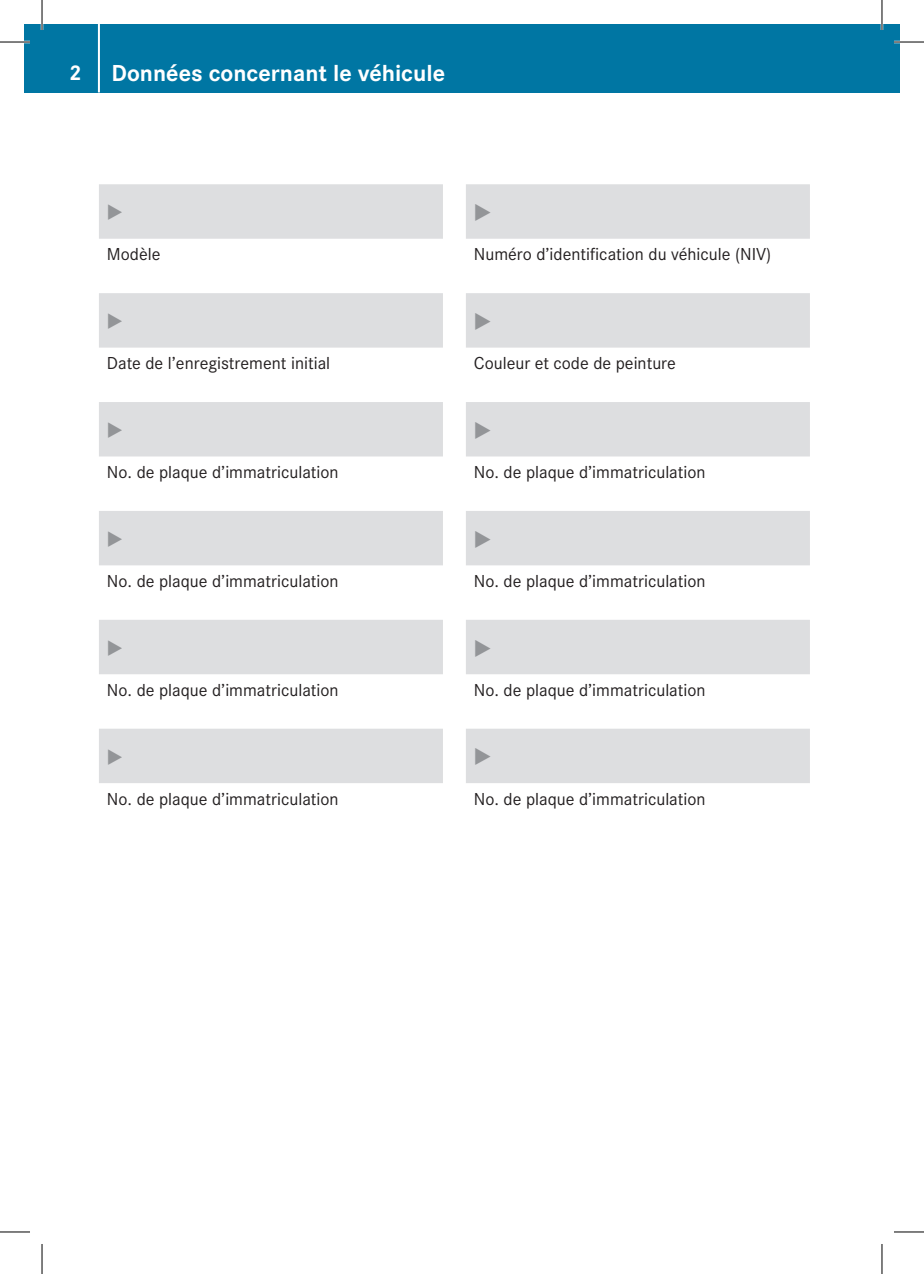
<style>
.page{position:relative;width:924px;height:1274px;background:#fff}
.page>*{position:absolute;margin:0;border:0;box-sizing:border-box;transform-origin:0 0}
.t1{font:700 24px "Corporate S";color:#fff}
.t2{font:22px "European Pi Three";color:#939598}
.t3{font:700 22px "Corporate S";color:#fff}
.t4{font:20px "European Pi Three";color:#939598}
.t5{font:18px "Corporate S";color:#231f20}
</style>
<div class="page">
<div style="left:24px;top:24px;width:858px;height:68px;background:#0076a3"></div>
<hr style="left:98px;top:24px;width:2px;height:68px;background:#fff">
<div style="left:882px;top:24px;width:18px;height:68px;background:#0076a3"></div>
<svg style="left:99px;top:184px;width:711px;height:599px;fill:#dddee0"></svg>
<hr style="left:0;top:41px;width:30px;height:2px;background:#fff">
<hr style="left:894px;top:41px;width:30px;height:2px;background:#fff">
<hr style="left:41px;top:0;width:2px;height:30px;background:#fff">
<hr style="left:880px;top:0;width:3px;height:30px;background:#fff">
<hr style="left:0;top:42px;width:30px;height:1px;background:#000">
<hr style="left:894px;top:42px;width:30px;height:1px;background:#000">
<hr style="left:0;top:1231px;width:30px;height:1px;background:#000">
<hr style="left:894px;top:1231px;width:30px;height:1px;background:#000">
<hr style="left:42px;top:0;width:1px;height:30px;background:#000">
<hr style="left:42px;top:1243px;width:1px;height:30px;background:#000">
<hr style="left:881px;top:0;width:1px;height:30px;background:#000">
<hr style="left:881px;top:1243px;width:1px;height:30px;background:#000">
<p class="t3" style="left:69px;top:60px;width:14px">2</p>
<p class="t1" style="left:112px;top:59px;width:335px">Données concernant le véhicule</p>
<p class="t4" style="left:107px;top:199px;width:18px">E</p>
<p class="t2" style="left:474px;top:198px;width:20px">E</p>
<p class="t5" style="left:107px;top:244px;width:55px">Modèle</p>
<p class="t5" style="left:474px;top:244px;width:299px">Numéro d’identification du véhicule (NIV)</p>
<p class="t4" style="left:107px;top:308px;width:18px">E</p>
<p class="t2" style="left:474px;top:307px;width:20px">E</p>
<p class="t5" style="left:107px;top:353px;width:225px">Date de l’enregistrement initial</p>
<p class="t5" style="left:474px;top:353px;width:203px">Couleur et code de peinture</p>
<p class="t4" style="left:107px;top:417px;width:18px">E</p>
<p class="t2" style="left:474px;top:416px;width:20px">E</p>
<p class="t5" style="left:107px;top:462px;width:233px">No. de plaque d’immatriculation</p>
<p class="t5" style="left:474px;top:462px;width:233px">No. de plaque d’immatriculation</p>
<p class="t4" style="left:107px;top:526px;width:18px">E</p>
<p class="t2" style="left:474px;top:524px;width:20px">E</p>
<p class="t5" style="left:107px;top:570px;width:233px">No. de plaque d’immatriculation</p>
<p class="t5" style="left:474px;top:570px;width:233px">No. de plaque d’immatriculation</p>
<p class="t4" style="left:107px;top:634px;width:18px">E</p>
<p class="t2" style="left:474px;top:633px;width:20px">E</p>
<p class="t5" style="left:107px;top:679px;width:233px">No. de plaque d’immatriculation</p>
<p class="t5" style="left:474px;top:679px;width:233px">No. de plaque d’immatriculation</p>
<p class="t4" style="left:107px;top:743px;width:18px">E</p>
<p class="t2" style="left:474px;top:742px;width:20px">E</p>
<p class="t5" style="left:107px;top:788px;width:233px">No. de plaque d’immatriculation</p>
<p class="t5" style="left:474px;top:788px;width:233px">No. de plaque d’immatriculation</p>
</div>
